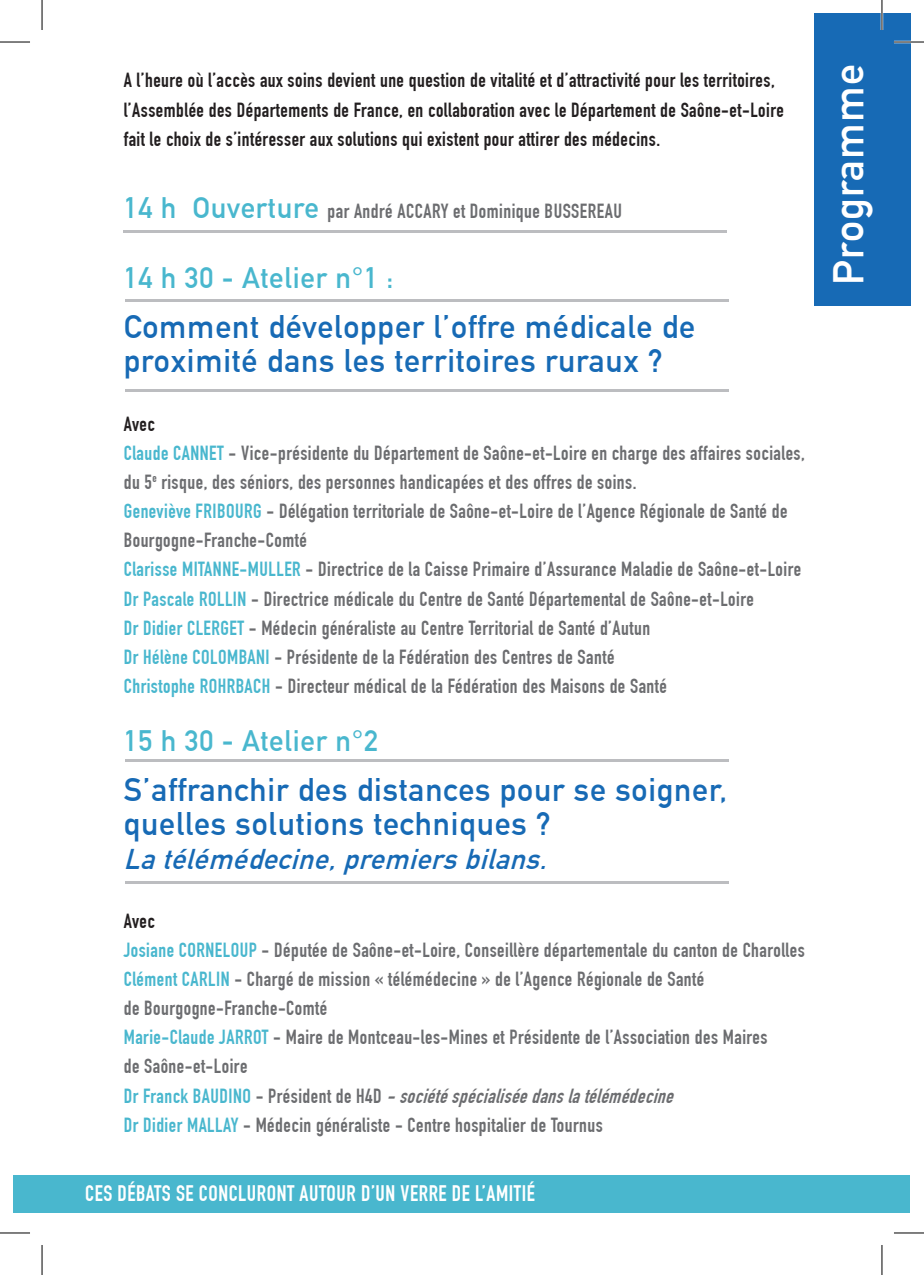
<style>
.page{position:relative;width:924px;height:1275px;background:#fff}
.page>*{position:absolute;margin:0;border:0;box-sizing:border-box;transform-origin:0 0}
.t1{font:700 42px "DIN Alternate";letter-spacing:.025em;color:#fff}
.t2{font:700 32px/34px "DIN Alternate";letter-spacing:.025em;color:#176ab5}
.t3{font:700 29px "DIN Alternate";letter-spacing:.025em;color:#49b7ce}
.t4{font:italic 700 28px "DIN Alternate";color:#176ab5}
.t5{font:700 22px "DIN Condensed";letter-spacing:.025em;color:#fff}
.t6{font:700 20px/29.2px "DIN Condensed";letter-spacing:.025em;color:#6c6d70}
.t7{font:700 20px/29.2px "DIN Condensed";letter-spacing:.025em;color:#231f20}
.s1{font-family:"DIN Alternate";font-size:29px;color:#49b7ce}
.s2{color:#231f20}
.s3{color:#49b7ce}
.s4{font-style:italic}
</style>
<div class="page">
<div style="left:14px;top:1174px;width:895px;height:38px;background:#49b7ce"></div>
<div style="left:813px;top:14px;width:96px;height:292px;background:#176ab5"></div>
<hr style="left:125px;top:299px;width:603px;height:2px;background:#bcbdc0">
<hr style="left:125px;top:389px;width:603px;height:2px;background:#bcbdc0">
<hr style="left:125px;top:759px;width:603px;height:3px;background:#bcbdc0">
<hr style="left:125px;top:881px;width:603px;height:2px;background:#bcbdc0">
<hr style="left:124px;top:230px;width:602px;height:2px;background:#bcbdc0">
<hr style="left:893px;top:41px;width:30px;height:2px;background:#fff">
<hr style="left:880px;top:0;width:2px;height:30px;background:#fff">
<hr style="left:0;top:42px;width:30px;height:1px;background:#000">
<hr style="left:893px;top:42px;width:30px;height:1px;background:#000">
<hr style="left:0;top:1232px;width:30px;height:1px;background:#000">
<hr style="left:893px;top:1232px;width:30px;height:1px;background:#000">
<hr style="left:42px;top:0;width:1px;height:30px;background:#000">
<hr style="left:42px;top:1245px;width:1px;height:30px;background:#000">
<hr style="left:881px;top:0;width:1px;height:30px;background:#000">
<hr style="left:881px;top:1245px;width:1px;height:30px;background:#000">
<p class="t7" style="left:124px;top:66px;width:661px">A l’heure où l’accès aux soins devient une question de vitalité et d’attractivité pour les territoires, l’Assemblée des Départements de France, en collaboration avec le Département de Saône-et-Loire fait le choix de s’intéresser aux solutions qui existent pour attirer des médecins.</p>
<p class="t6" style="left:124px;top:196px;width:499px"><span class="s1">14 h Ouverture</span> par André ACCARY et Dominique BUSSEREAU</p>
<h3 class="t3" style="left:124px;top:256px;width:271px">14 h 30 - Atelier n°1 :</h3>
<h2 class="t2" style="left:124px;top:308px;width:572px">Comment développer l’offre médicale de proximité dans les territoires ruraux ?</h2>
<p class="t6" style="left:124px;top:409px;width:682px"><span class="s2">Avec<br></span><span class="s3">Claude CANNET</span> - Vice-présidente du Département de Saône-et-Loire en charge des affaires sociales, du 5<sup>e</sup> risque, des séniors, des personnes handicapées et des offres de soins.<br><span class="s3">Geneviève FRIBOURG</span> - Délégation territoriale de Saône-et-Loire de l’Agence Régionale de Santé de Bourgogne-Franche-Comté<br><span class="s3">Clarisse MITANNE-MULLER</span> - Directrice de la Caisse Primaire d’Assurance Maladie de Saône-et-Loire <span class="s3">Dr Pascale ROLLIN</span> - Directrice médicale du Centre de Santé Départemental de Saône-et-Loire<br><span class="s3">Dr Didier CLERGET</span> - Médecin généraliste au Centre Territorial de Santé d’Autun<br><span class="s3">Dr Hélène COLOMBANI</span> - Présidente de la Fédération des Centres de Santé<br><span class="s3">Christophe ROHRBACH</span> - Directeur médical de la Fédération des Maisons de Santé</p>
<h3 class="t3" style="left:124px;top:719px;width:256px">15 h 30 - Atelier n°2</h3>
<h2 class="t2" style="left:124px;top:771px;width:604px">S’affranchir des distances pour se soigner, quelles solutions techniques ?</h2>
<h3 class="t4" style="left:124px;top:838px;width:434px">Latélémédecine,premiersbilans.</h3>
<p class="t6" style="left:124px;top:906px;width:682px"><span class="s2">Avec<br></span><span class="s3">Josiane CORNELOUP</span> - Députée de Saône-et-Loire, Conseillère départementale du canton de Charolles <span class="s3">Clément CARLIN</span> - Chargé de mission « télémédecine » de l’Agence Régionale de Santé<br>de Bourgogne-Franche-Comté<br><span class="s3">Marie-Claude JARROT</span> - Maire de Montceau-les-Mines et Présidente de l’Association des Maires<br>de Saône-et-Loire<br><span class="s3">D r F r a n c k B A U D I N O</span> - P r é s i d e n t d e H 4 D <span class="s4">-sociétéspécialiséedanslatélémédecine<br></span><span class="s3">Dr Didier MALLAY</span> - Médecin généraliste - Centre hospitalier de Tournus</p>
<p class="t5" style="left:85px;top:1180px;width:451px">CES DÉBATS SE CONCLURONT AUTOUR D’UN VERRE DE L’AMITIÉ</p>
<h1 class="t1" style="left:816px;top:285px;width:222px;rotate:-90deg">Programme</h1>
</div>
